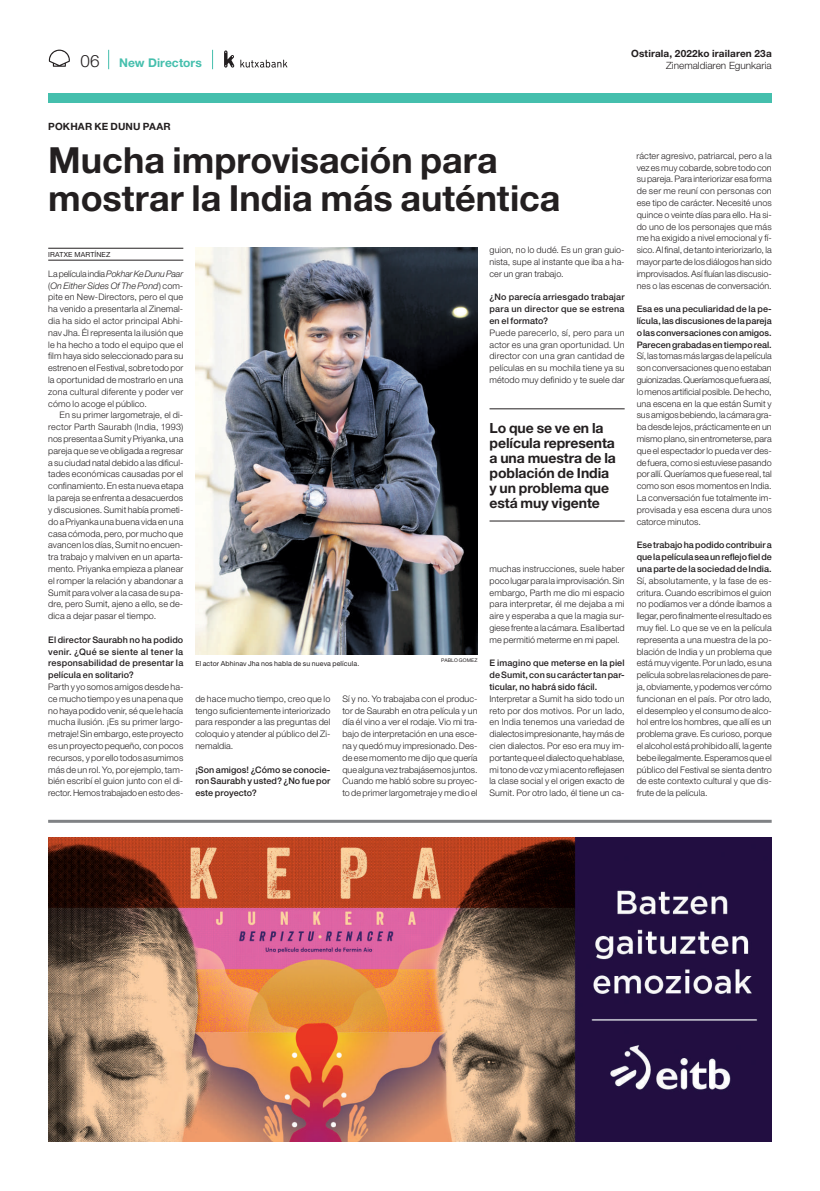
<style>
.page{position:relative;width:820px;height:1191px;background:#fff}
.page>*{position:absolute;margin:0;border:0;box-sizing:border-box;transform-origin:0 0}
.t1{font:700 36px/38px "Helvetica Neue LT Std";color:#231f20}
.t2{font:700 14px/15px "Helvetica Neue LT Std";letter-spacing:-.005em;color:#231f20}
.t3{font:700 12px "Helvetica Neue LT Std";letter-spacing:.005em;color:#45bfad}
.t4{font:700 10px "Helvetica Neue LT Std";letter-spacing:.015em;color:#231f20}
.t5{font:300 10px "Helvetica Neue LT Std";color:#231f20}
.t6{font:300 9px/11.8px "Helvetica Neue LT Std";letter-spacing:.01em;color:#231f20;text-align:justify}
.t7{font:500 9px/11.8px "Helvetica Neue LT Std";letter-spacing:.005em;color:#231f20;text-align:justify}
.t8{font:7px "Helvetica Neue LT Std";letter-spacing:.015em;color:#231f20}
.t9{font:5px "Helvetica Neue LT Std";letter-spacing:.025em;color:#231f20}
.s1{font-weight:300;font-size:17px;color:#231f20}
.s2{font-style:italic}
</style>
<div class="page">
<hr style="left:48px;top:820px;width:723px;height:3px;background:#808285">
<img style="left:48px;top:838px;width:723px;height:303px">
<div style="left:48px;top:93px;width:723px;height:10px;background:#45bfad"></div>
<svg style="left:49px;top:50px;width:21px;height:17px"></svg>
<svg style="left:224px;top:50px;width:10px;height:18px"></svg>
<svg style="left:240px;top:60px;width:47px;height:8px"></svg>
<svg style="left:108px;top:50px;width:1px;height:19px"></svg>
<svg style="left:212px;top:50px;width:1px;height:19px"></svg>
<hr style="left:48px;top:248px;width:135px;height:1px;background:#231f20">
<hr style="left:48px;top:260px;width:135px;height:1px;background:#231f20">
<img style="left:195px;top:247px;width:282px;height:407px">
<hr style="left:489px;top:409px;width:135px;height:1px;background:#231f20">
<hr style="left:489px;top:521px;width:135px;height:1px;background:#231f20">
<p class="t4" style="left:631px;top:47px;width:142px">Ostirala, 2022ko irailaren 23a</p>
<h3 class="t3" style="left:80px;top:55px;width:123px"><span class="s1">06</span> New Directors</h3>
<p class="t5" style="left:665px;top:59px;width:107px">Zinemaldiaren Egunkaria</p>
<p class="t4" style="left:48px;top:120px;width:124px">POKHAR KE DUNU PAAR</p>
<h1 class="t1" style="left:48px;top:140px;width:513px">Mucha improvisación para mostrar la India más auténtica</h1>
<p class="t8" style="left:48px;top:250px;width:64px">IRATXE MARTÍNEZ</p>
<p class="t6" style="left:48px;top:267px;width:136px">La película india <span class="s2">Pokhar Ke Dunu Paar </span>(<span class="s2">On Either Sides Of The Pond</span>) com&shy;pite en New-Directors, pero el que ha venido a presentarla al Zinemal&shy;dia ha sido el actor principal Abhi&shy;nav Jha. Él representa la ilusión que le ha hecho a todo el equipo que el film haya sido seleccionado para su estreno en el Festival, sobre todo por la oportunidad de mostrarlo en una zona cultural diferente y poder ver cómo lo acoge el público.</p>
<p class="t6" style="left:48px;top:409px;width:136px;text-indent:11px">En su primer largometraje, el di&shy;rector Parth Saurabh (India, 1993) nos presenta a Sumit y Priyanka, una pareja que se ve obligada a regresar a su ciudad natal debido a las dificul&shy;tades económicas causadas por el confinamiento. En esta nueva etapa la pareja se enfrenta a desacuerdos y discusiones. Sumit había prometi&shy;do a Priyanka una buena vida en una casa cómoda, pero, por mucho que avancen los días, Sumit no encuen&shy;tra trabajo y malviven en un aparta&shy;mento. Priyanka empieza a planear el romper la relación y abandonar a Sumit para volver a la casa de su pa&shy;dre, pero Sumit, ajeno a ello, se de&shy;dica a dejar pasar el tiempo.</p>
<p class="t7" style="left:48px;top:633px;width:136px">El director Saurabh no ha podido venir. ¿Qué se siente al tener la responsabilidad de presentar la película en solitario?</p>
<p class="t6" style="left:48px;top:680px;width:136px">Parth y yo somos amigos desde ha&shy;ce mucho tiempo y es una pena que no haya podido venir, sé que le hacía mucha ilusión. ¡Es su primer largo&shy;metraje! Sin embargo, este proyecto es un proyecto pequeño, con pocos recursos, y por ello todos asumimos más de un rol. Yo, por ejemplo, tam&shy;bién escribí el guion junto con el di&shy;rector. Hemos trabajado en esto des-</p>
<p class="t6" style="left:195px;top:692px;width:136px">de hace mucho tiempo, creo que lo tengo suficientemente interiorizado para responder a las preguntas del coloquio y atender al público del Zi&shy;nemaldia.</p>
<p class="t9" style="left:441px;top:657px;width:38px">PABLO GOMEZ</p>
<p class="t8" style="left:195px;top:659px;width:165px">El actor Abhinav Jha nos habla de su nueva película.</p>
<p class="t6" style="left:342px;top:692px;width:136px">Sí y no. Yo trabajaba con el produc&shy;tor de Saurabh en otra película y un día él vino a ver el rodaje. Vio mi tra&shy;bajo de interpretación en una esce&shy;na y quedó muy impresionado. Des&shy;de ese momento me dijo que quería que alguna vez trabajásemos juntos.<br>Cuando me habló sobre su proyec&shy;to de primer largometraje y me dio el</p>
<p class="t7" style="left:195px;top:763px;width:136px">¡Son amigos! ¿Cómo se conocie&shy;ron Saurabh y usted? ¿No fue por este proyecto?</p>
<p class="t6" style="left:489px;top:244px;width:136px">guion, no lo dudé. Es un gran guio&shy;nista, supe al instante que iba a ha&shy;cer un gran trabajo.</p>
<p class="t7" style="left:489px;top:291px;width:136px">¿No parecía arriesgado trabajar para un director que se estrena en el formato?</p>
<p class="t6" style="left:489px;top:326px;width:136px">Puede parecerlo, sí, pero para un actor es una gran oportunidad. Un director con una gran cantidad de películas en su mochila tiene ya su método muy definido y te suele dar</p>
<h2 class="t2" style="left:489px;top:420px;width:128px">Lo que se ve en la película representa a una muestra de la población de India y un problema que está muy vigente</h2>
<p class="t6" style="left:489px;top:562px;width:136px">muchas instrucciones, suele haber poco lugar para la improvisación. Sin embargo, Parth me dio mi espacio para interpretar, él me dejaba a mi aire y esperaba a que la magia sur&shy;giese frente a la cámara. Esa libertad me permitió meterme en mi papel.</p>
<p class="t7" style="left:489px;top:657px;width:136px">E imagino que meterse en la piel de Sumit, con su carácter tan par&shy;ticular, no habrá sido fácil.</p>
<p class="t6" style="left:489px;top:692px;width:136px">Interpretar a Sumit ha sido todo un reto por dos motivos. Por un lado, en India tenemos una variedad de dialectos impresionante, hay más de cien dialectos. Por eso era muy im&shy;portante que el dialecto que hablase, mi tono de voz y mi acento reflejasen la clase social y el origen exacto de Sumit. Por otro lado, él tiene un ca-</p>
<p class="t6" style="left:636px;top:149px;width:136px">rácter agresivo, patriarcal, pero a la vez es muy cobarde, sobre todo con su pareja. Para interiorizar esa forma de ser me reuní con personas con ese tipo de carácter. Necesité unos quince o veinte días para ello. Ha si&shy;do uno de los personajes que más me ha exigido a nivel emocional y fí&shy;sico. Al final, de tanto interiorizarlo, la mayor parte de los diálogos han sido improvisados. Así fluían las discusio&shy;nes o las escenas de conversación.</p>
<p class="t7" style="left:636px;top:303px;width:136px">Esa es una peculiaridad de la pe&shy;lícula, las discusiones de la pareja o las conversaciones con amigos.<br>Parecen grabadas en tiempo real.</p>
<p class="t6" style="left:636px;top:350px;width:136px">Sí, las tomas más largas de la película son conversaciones que no estaban guionizadas. Queríamos que fuera así, lo menos artificial posible. De hecho, una escena en la que están Sumit y sus amigos bebiendo, la cámara gra&shy;ba desde lejos, prácticamente en un mismo plano, sin entrometerse, para que el espectador lo pueda ver des&shy;de fuera, como si estuviese pasando por allí. Queríamos que fuese real, tal como son esos momentos en India.<br>La conversación fue totalmente im&shy;provisada y esa escena dura unos catorce minutos.</p>
<p class="t7" style="left:636px;top:539px;width:136px">Ese trabajo ha podido contribuir a que la película sea un reflejo fiel de una parte de la sociedad de India.</p>
<p class="t6" style="left:636px;top:574px;width:136px">Sí, absolutamente, y la fase de es&shy;critura. Cuando escribimos el guion no podíamos ver a dónde íbamos a llegar, pero finalmente el resultado es muy fiel. Lo que se ve en la película representa a una muestra de la po&shy;blación de India y un problema que está muy vigente. Por un lado, es una película sobre las relaciones de pare&shy;ja, obviamente, y podemos ver cómo funcionan en el país. Por otro lado, el desempleo y el consumo de alco&shy;hol entre los hombres, que allí es un problema grave. Es curioso, porque el alcohol está prohibido allí, la gente bebe ilegalmente. Esperamos que el público del Festival se sienta dentro de este contexto cultural y que dis&shy;frute de la película.</p>
</div>
